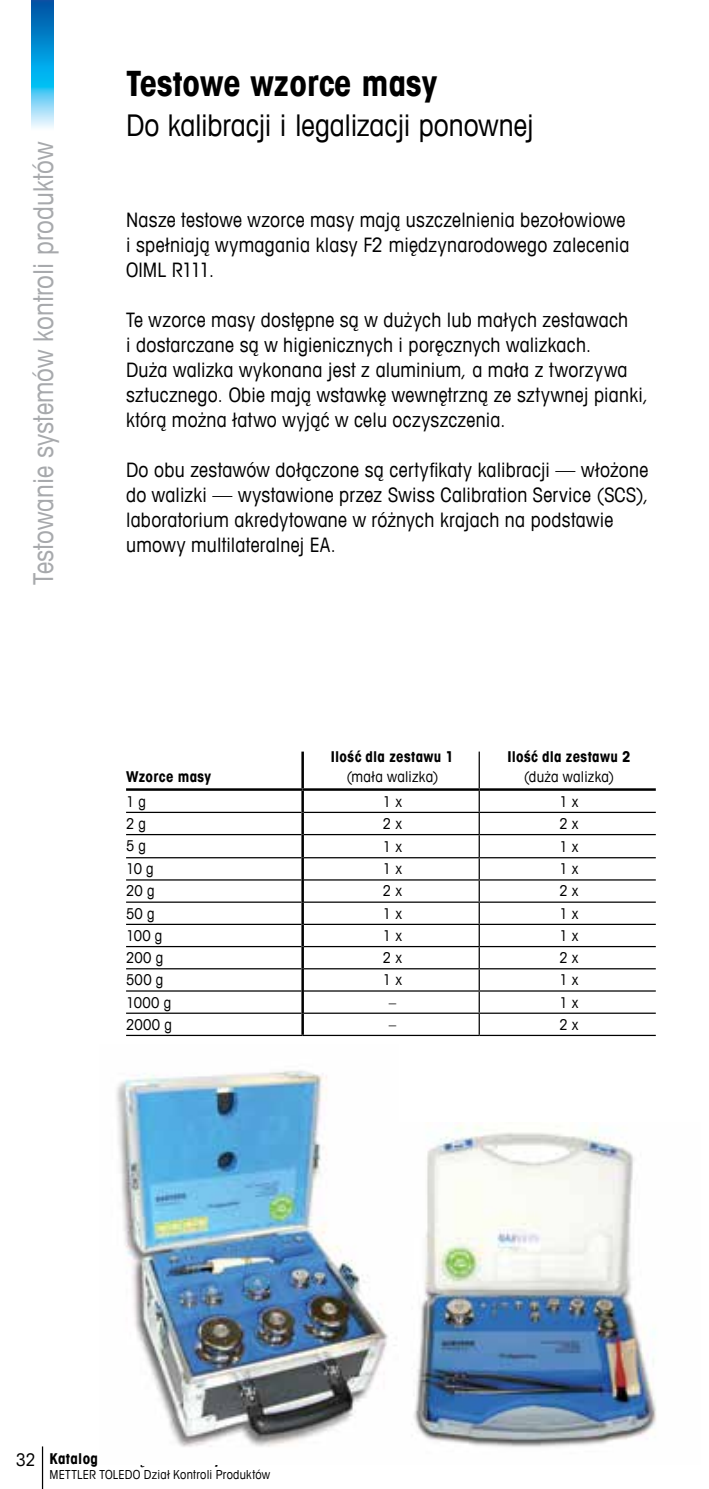
<style>
.page{position:relative;width:709px;height:1489px;background:#fff}
.page>*{position:absolute;margin:0;border:0;box-sizing:border-box;transform-origin:0 0}
.t1{font:700 condensed 35px "Avant Garde Com";color:#000}
.t2{font:condensed 30px "Avant Garde Com";letter-spacing:-.005em;color:#000}
.t3{font:condensed 27.5px "Avant Garde Com";color:#a7a9ac}
.t4{font:condensed 20px/25px "Avant Garde Com";letter-spacing:.015em;color:#000}
.t5{font:condensed 15px "Avant Garde Com";letter-spacing:.015em;color:#000}
.t6{font:700 condensed 15px "Avant Garde Com";letter-spacing:.025em;color:#000}
.t7{font:condensed 12.5px "Avant Garde Com";letter-spacing:.02em;color:#000}
</style>
<div class="page">
<hr style="left:42px;top:1446px;width:1px;height:42px;background:#000">
<img style="left:32px;top:0;width:21px;height:128px">
<img style="left:413px;top:1125px;width:244px;height:322px">
<img style="left:116px;top:1070px;width:279px;height:377px">
<hr style="left:478px;top:790px;width:2px;height:21px;background:#000">
<hr style="left:126px;top:811px;width:175px;height:2px;background:#000">
<hr style="left:304px;top:811px;width:175px;height:2px;background:#000">
<hr style="left:479px;top:811px;width:177px;height:2px;background:#000">
<hr style="left:478px;top:813px;width:2px;height:21px;background:#000">
<hr style="left:126px;top:834px;width:175px;height:1px;background:#000">
<hr style="left:304px;top:834px;width:175px;height:1px;background:#000">
<hr style="left:479px;top:834px;width:177px;height:1px;background:#000">
<hr style="left:478px;top:835px;width:2px;height:22px;background:#000">
<hr style="left:126px;top:857px;width:175px;height:1px;background:#000">
<hr style="left:304px;top:857px;width:175px;height:1px;background:#000">
<hr style="left:479px;top:857px;width:177px;height:1px;background:#000">
<hr style="left:478px;top:858px;width:2px;height:21px;background:#000">
<hr style="left:126px;top:879px;width:175px;height:1px;background:#000">
<hr style="left:304px;top:879px;width:175px;height:1px;background:#000">
<hr style="left:479px;top:879px;width:177px;height:1px;background:#000">
<hr style="left:478px;top:880px;width:2px;height:21px;background:#000">
<hr style="left:126px;top:901px;width:175px;height:1px;background:#000">
<hr style="left:304px;top:901px;width:175px;height:1px;background:#000">
<hr style="left:479px;top:901px;width:177px;height:1px;background:#000">
<hr style="left:478px;top:902px;width:2px;height:21px;background:#000">
<hr style="left:126px;top:923px;width:175px;height:2px;background:#000">
<hr style="left:304px;top:923px;width:175px;height:2px;background:#000">
<hr style="left:479px;top:923px;width:177px;height:2px;background:#000">
<hr style="left:478px;top:925px;width:2px;height:20px;background:#000">
<hr style="left:126px;top:945px;width:175px;height:2px;background:#000">
<hr style="left:304px;top:945px;width:175px;height:2px;background:#000">
<hr style="left:479px;top:945px;width:177px;height:2px;background:#000">
<hr style="left:478px;top:947px;width:2px;height:21px;background:#000">
<hr style="left:126px;top:968px;width:175px;height:1px;background:#000">
<hr style="left:304px;top:968px;width:175px;height:1px;background:#000">
<hr style="left:479px;top:968px;width:177px;height:1px;background:#000">
<hr style="left:478px;top:969px;width:2px;height:21px;background:#000">
<hr style="left:126px;top:990px;width:175px;height:1px;background:#000">
<hr style="left:304px;top:990px;width:175px;height:1px;background:#000">
<hr style="left:479px;top:990px;width:177px;height:1px;background:#000">
<hr style="left:478px;top:991px;width:2px;height:21px;background:#000">
<hr style="left:126px;top:1012px;width:175px;height:1px;background:#000">
<hr style="left:304px;top:1012px;width:175px;height:1px;background:#000">
<hr style="left:479px;top:1012px;width:177px;height:1px;background:#000">
<hr style="left:478px;top:1013px;width:2px;height:21px;background:#000">
<hr style="left:126px;top:1034px;width:177px;height:1px;background:#000">
<hr style="left:303px;top:1034px;width:176px;height:1px;background:#000">
<hr style="left:479px;top:1034px;width:177px;height:1px;background:#000">
<hr style="left:478px;top:751px;width:2px;height:37px;background:#000">
<hr style="left:126px;top:788px;width:177px;height:2px;background:#000">
<hr style="left:303px;top:788px;width:176px;height:2px;background:#000">
<hr style="left:479px;top:788px;width:177px;height:2px;background:#000">
<hr style="left:301px;top:751px;width:3px;height:37px;background:#000">
<hr style="left:301px;top:790px;width:3px;height:22px;background:#000">
<hr style="left:301px;top:812px;width:3px;height:22px;background:#000">
<hr style="left:301px;top:834px;width:3px;height:23px;background:#000">
<hr style="left:301px;top:857px;width:3px;height:22px;background:#000">
<hr style="left:301px;top:879px;width:3px;height:23px;background:#000">
<hr style="left:301px;top:902px;width:3px;height:22px;background:#000">
<hr style="left:301px;top:924px;width:3px;height:22px;background:#000">
<hr style="left:301px;top:946px;width:3px;height:22px;background:#000">
<hr style="left:301px;top:968px;width:3px;height:22px;background:#000">
<hr style="left:301px;top:990px;width:3px;height:23px;background:#000">
<hr style="left:301px;top:1013px;width:3px;height:21px;background:#000">
<h3 class="t3" style="left:26px;top:585px;width:445px;rotate:-90deg">Testowanie systemów kontroli produktów</h3>
<h1 class="t1" style="left:126px;top:61px;width:313px">Testowe wzorce masy</h1>
<h2 class="t2" style="left:126px;top:107px;width:409px">Do kalibracji i legalizacji ponownej</h2>
<p class="t4" style="left:126px;top:207px;width:505px">Nasze testowe wzorce masy mają uszczelnienia bezołowiowe i spełniają wymagania klasy F2 międzynarodowego zalecenia<br>OIML R111.</p>
<p class="t4" style="left:126px;top:307px;width:523px">Te wzorce masy dostępne są w dużych lub małych zestawach<br>i dostarczane są w higienicznych i poręcznych walizkach.<br>Duża walizka wykonana jest z aluminium, a mała z tworzywa sztucznego. Obie mają wstawkę wewnętrzną ze sztywnej pianki, którą można łatwo wyjąć w celu oczyszczenia.</p>
<p class="t4" style="left:126px;top:457px;width:524px">Do obu zestawów dołączone są certyfikaty kalibracji — włożone do walizki — wystawione przez Swiss Calibration Service (SCS), laboratorium akredytowane w różnych krajach na podstawie umowy multilateralnej EA.</p>
<p class="t6" style="left:126px;top:767px;width:87px">Wzorce masy</p>
<p class="t6" style="left:331px;top:747px;width:125px">Ilość dla zestawu 1</p>
<p class="t5" style="left:346px;top:767px;width:94px">(mała walizka)</p>
<p class="t6" style="left:507px;top:747px;width:125px">Ilość dla zestawu 2</p>
<p class="t5" style="left:524px;top:767px;width:92px">(duża walizka)</p>
<p class="t5" style="left:126px;top:792px;width:22px">1 g</p>
<p class="t5" style="left:383px;top:792px;width:21px">1 x</p>
<p class="t5" style="left:559px;top:792px;width:21px">1 x</p>
<p class="t5" style="left:126px;top:814px;width:22px">2 g</p>
<p class="t5" style="left:383px;top:814px;width:21px">2 x</p>
<p class="t5" style="left:559px;top:814px;width:21px">2 x</p>
<p class="t5" style="left:126px;top:836px;width:22px">5 g</p>
<p class="t5" style="left:383px;top:836px;width:21px">1 x</p>
<p class="t5" style="left:559px;top:836px;width:21px">1 x</p>
<p class="t5" style="left:126px;top:859px;width:29px">10 g</p>
<p class="t5" style="left:383px;top:859px;width:21px">1 x</p>
<p class="t5" style="left:559px;top:859px;width:21px">1 x</p>
<p class="t5" style="left:126px;top:881px;width:30px">20 g</p>
<p class="t5" style="left:383px;top:881px;width:21px">2 x</p>
<p class="t5" style="left:559px;top:881px;width:21px">2 x</p>
<p class="t5" style="left:126px;top:904px;width:30px">50 g</p>
<p class="t5" style="left:383px;top:904px;width:21px">1 x</p>
<p class="t5" style="left:559px;top:904px;width:21px">1 x</p>
<p class="t5" style="left:126px;top:926px;width:38px">100 g</p>
<p class="t5" style="left:383px;top:926px;width:21px">1 x</p>
<p class="t5" style="left:559px;top:926px;width:21px">1 x</p>
<p class="t5" style="left:126px;top:948px;width:39px">200 g</p>
<p class="t5" style="left:383px;top:948px;width:21px">2 x</p>
<p class="t5" style="left:559px;top:948px;width:21px">2 x</p>
<p class="t5" style="left:126px;top:970px;width:39px">500 g</p>
<p class="t5" style="left:383px;top:970px;width:21px">1 x</p>
<p class="t5" style="left:559px;top:970px;width:21px">1 x</p>
<p class="t5" style="left:126px;top:992px;width:47px">1000 g</p>
<p class="t5" style="left:388px;top:992px;width:9px">–</p>
<p class="t5" style="left:559px;top:992px;width:21px">1 x</p>
<p class="t5" style="left:126px;top:1015px;width:47px">2000 g</p>
<p class="t5" style="left:388px;top:1015px;width:9px">–</p>
<p class="t5" style="left:559px;top:1015px;width:21px">2 x</p>
<p class="t7" style="left:50px;top:1466px;width:222px">METTLER TOLEDO Dział Kontroli Produktów</p>
</div>
